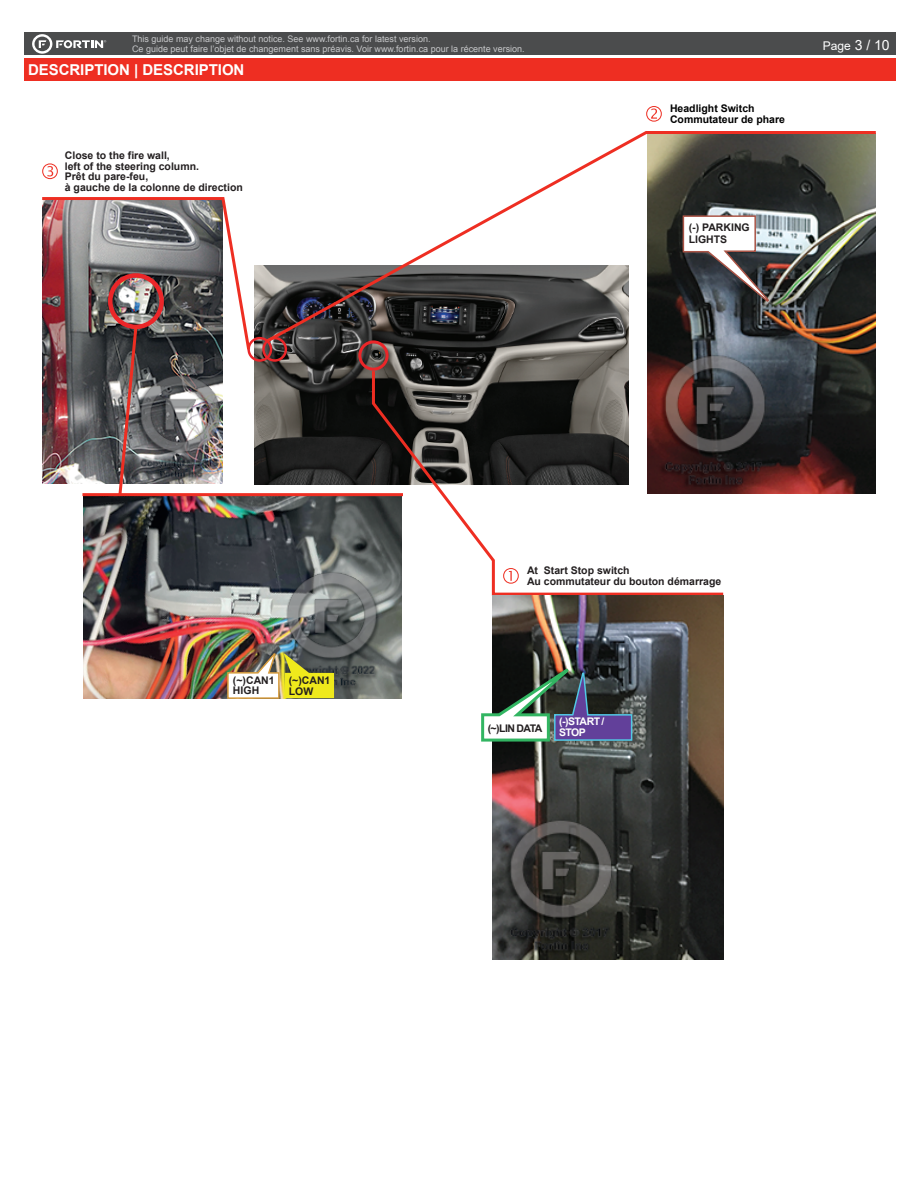
<style>
.page{position:relative;width:918px;height:1188px;background:#fff}
.page>*{position:absolute;margin:0;border:0;box-sizing:border-box;transform-origin:0 0}
.t1{font:700 15px "Arial";letter-spacing:-.005em;color:#fff}
.t2{font:12px "Arial";color:#fff}
.t3{font:700 10.5px/10.5px "Arial";color:#231f20}
.t4{font:700 10.5px/10.5px "Arial";color:#000001}
.t5{font:700 10.5px/10.5px "Arial";letter-spacing:-.05em;color:#fff}
.t6{font:9px/9.8px "Arial";color:#c7c8ca}
.s1{font-size:13.95px}
</style>
<div class="page">
<div style="left:24px;top:33px;width:872px;height:22px;background:#4b4c4d"></div>
<div style="left:24px;top:58px;width:872px;height:23px;background:#ee2e22"></div>
<svg style="left:32px;top:34px;width:74px;height:20px"></svg>
<img style="left:83px;top:496px;width:318px;height:202px">
<img style="left:226px;top:653px;width:108px;height:46px">
<img style="left:648px;top:345px;width:228px;height:148px">
<img style="left:254px;top:265px;width:375px;height:219px">
<div style="left:262px;top:337px;width:25px;height:25px;border:2px solid #eb2629;border-radius:50%"></div>
<div style="left:247px;top:337px;width:25px;height:25px;border:2px solid #eb2629;border-radius:50%"></div>
<div style="left:358px;top:340px;width:31px;height:31px;border:3px solid #eb2629;border-radius:50%"></div>
<svg style="left:370px;top:368px;width:356px;height:229px"></svg>
<svg style="left:263px;top:131px;width:613px;height:214px"></svg>
<img style="left:492px;top:595px;width:231px;height:365px">
<hr style="left:82px;top:493px;width:321px;height:3px;background:#ee2e22">
<img style="left:42px;top:197px;width:210px;height:301px">
<svg style="left:42px;top:163px;width:16px;height:16px"></svg>
<svg style="left:481px;top:666px;width:152px;height:77px"></svg>
<svg style="left:503px;top:568px;width:16px;height:16px"></svg>
<svg style="left:646px;top:106px;width:16px;height:16px"></svg>
<p class="t6" style="left:132px;top:34px;width:394px">This guide may change without notice. See www.fortin.ca for latest version.<br>Ce guide peut faire l’objet de changement sans préavis. Voir www.fortin.ca pour la récente version.</p>
<h1 class="t1" style="left:28px;top:59px;width:218px">DESCRIPTION | DESCRIPTION</h1>
<p class="t3" style="left:65px;top:150px;width:179px">Close to the fire wall,<br>left of the steering column.<br>Prêt du pare-feu,<br>à gauche de la colonne de direction</p>
<p class="t4" style="left:670px;top:103px;width:116px">Headlight Switch<br>Commutateur de phare</p>
<p class="t2" style="left:823px;top:38px;width:69px">Page <span class="s1">3 / 10</span></p>
<p class="t3" style="left:689px;top:221px;width:63px;line-height:12px">(-) PARKING<br>LIGHTS</p>
<p class="t3" style="left:233px;top:675px;width:43px">(~)CAN1<br>HIGH</p>
<p class="t3" style="left:289px;top:676px;width:43px">(~)CAN1<br>LOW</p>
<p class="t3" style="left:527px;top:565px;width:196px">At Start Stop switch<br>Au commutateur du bouton démarrage</p>
<p class="t3" style="left:488px;top:723px;width:56px">(~)LIN DATA</p>
<p class="t5" style="left:559px;top:717px;width:47px">(-)START /<br>STOP</p>
</div>
